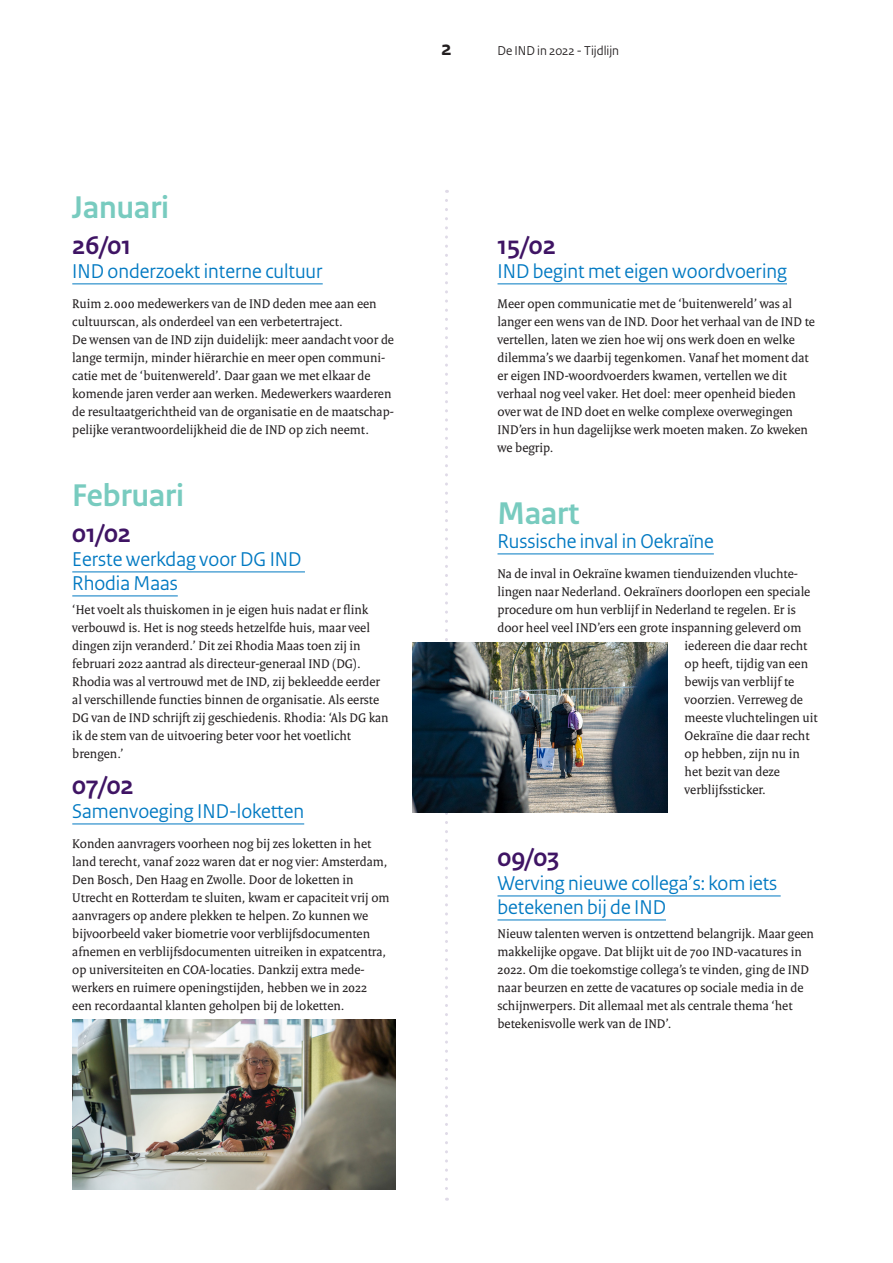
<style>
.page{position:relative;width:893px;height:1263px;background:#fff}
.page>*{position:absolute;margin:0;border:0;box-sizing:border-box;transform-origin:0 0}
._03_RO_Kop{font:700 33px "Rijksoverheid Sans Heading";color:#78cbbf}
._02_kop_tijdlijn{font:700 27px "Rijksoverheid Sans Heading";color:#3f1464}
._01_brood_tijdlijn{font:700 27px "Rijksoverheid Sans Heading";color:#3f1464}
._02_kop_tijdlijn-2{font:21px/24px "Rijksoverheid Sans Heading";color:#0079c2}
._01_brood_tijdlijn-2{font:21px "Rijksoverheid Sans Heading";color:#0079c2}
.t1{font:700 21px "Rijksoverheid Sans Text";color:#231f20}
._01_brood_tijdlijn-3{font:13.5px/18px "Rijksoverheid Serif";color:#231f20}
.t2{font:13.5px "Rijksoverheid Sans Heading";color:#231f20}
</style>
<div class="page">
<svg style="left:445px;top:200px;width:3px;height:1001px"></svg>
<hr style="left:72px;top:283px;width:251px;height:1px;background:#0079c2">
<hr style="left:72px;top:571px;width:233px;height:1px;background:#0079c2">
<hr style="left:72px;top:595px;width:106px;height:1px;background:#0079c2">
<hr style="left:72px;top:823px;width:232px;height:1px;background:#0079c2">
<hr style="left:497px;top:283px;width:290px;height:1px;background:#0079c2">
<hr style="left:497px;top:553px;width:217px;height:1px;background:#0079c2">
<hr style="left:497px;top:895px;width:284px;height:1px;background:#0079c2">
<hr style="left:497px;top:919px;width:169px;height:1px;background:#0079c2">
<img style="left:72px;top:1020px;width:323px;height:170px">
<img style="left:412px;top:642px;width:256px;height:170px">
<h3 class="t1" style="left:441px;top:36px;width:12px">2</h3>
<p class="t2" style="left:497px;top:43px;width:123px">De IND in 2022 - Tijdlijn</p>
<p class="_03_RO_Kop" style="left:72px;top:189px;width:98px">Januari</p>
<p class="_02_kop_tijdlijn" style="left:72px;top:230px;width:60px">26/01</p>
<p class="_02_kop_tijdlijn-2" style="left:72px;top:259px;width:252px">IND onderzoekt interne cultuur</p>
<p class="_01_brood_tijdlijn-3" style="left:72px;top:294px;width:323px">Ruim 2.000 medewerkers van de IND deden mee aan een cultuurscan, als onderdeel van een verbetertraject.<br>De wensen van de IND zijn duidelijk: meer aandacht voor de lange termijn, minder hiërarchie en meer open communi&shy;catie met de ‘buitenwereld’. Daar gaan we met elkaar de komende jaren verder aan werken. Medewerkers waarderen de resultaatgerichtheid van de organisatie en de maatschap&shy;pelijke verantwoordelijkheid die de IND op zich neemt.</p>
<p class="_03_RO_Kop" style="left:72px;top:477px;width:113px">Februari</p>
<p class="_02_kop_tijdlijn" style="left:72px;top:518px;width:60px">01/02</p>
<p class="_02_kop_tijdlijn-2" style="left:72px;top:547px;width:231px">Eerste werkdag voor DG IND<br>Rhodia Maas</p>
<p class="_01_brood_tijdlijn-3" style="left:72px;top:600px;width:318px">‘Het voelt als thuiskomen in je eigen huis nadat er flink verbouwd is. Het is nog steeds hetzelfde huis, maar veel dingen zijn veranderd.’ Dit zei Rhodia Maas toen zij in februari 2022 aantrad als directeur-generaal IND (DG).<br>Rhodia was al vertrouwd met de IND, zij bekleedde eerder al verschillende functies binnen de organisatie. Als eerste DG van de IND schrijft zij geschiedenis. Rhodia: ‘Als DG kan ik de stem van de uitvoering beter voor het voetlicht brengen.’</p>
<p class="_02_kop_tijdlijn" style="left:72px;top:770px;width:63px">07/02</p>
<p class="_02_kop_tijdlijn-2" style="left:72px;top:799px;width:233px">Samenvoeging IND-loketten</p>
<p class="_01_brood_tijdlijn-3" style="left:72px;top:834px;width:319px">Konden aanvragers voorheen nog bij zes loketten in het land terecht, vanaf 2022 waren dat er nog vier: Amsterdam, Den Bosch, Den Haag en Zwolle. Door de loketten in Utrecht en Rotterdam te sluiten, kwam er capaciteit vrij om aanvragers op andere plekken te helpen. Zo kunnen we bijvoorbeeld vaker biometrie voor verblijfsdocumenten afnemen en verblijfsdocumenten uitreiken in expatcentra, op universiteiten en COA-locaties. Dankzij extra mede&shy;werkers en ruimere openingstijden, hebben we in 2022 een recordaantal klanten geholpen bij de loketten.</p>
<p class="_01_brood_tijdlijn" style="left:497px;top:230px;width:60px">15/02</p>
<p class="_01_brood_tijdlijn-2" style="left:497px;top:259px;width:291px">IND begint met eigen woordvoering</p>
<p class="_01_brood_tijdlijn-3" style="left:497px;top:294px;width:319px">Meer open communicatie met de ‘buitenwereld’ was al langer een wens van de IND. Door het verhaal van de IND te vertellen, laten we zien hoe wij ons werk doen en welke dilemma’s we daarbij tegenkomen. Vanaf het moment dat er eigen IND-woordvoerders kwamen, vertellen we dit verhaal nog veel vaker. Het doel: meer openheid bieden over wat de IND doet en welke complexe overwegingen IND’ers in hun dagelijkse werk moeten maken. Zo kweken we begrip.</p>
<p class="_03_RO_Kop" style="left:497px;top:495px;width:83px">Maart</p>
<p class="_02_kop_tijdlijn-2" style="left:497px;top:529px;width:218px">Russische inval in Oekraïne</p>
<p class="_01_brood_tijdlijn-3" style="left:497px;top:564px;width:302px">Na de inval in Oekraïne kwamen tienduizenden vluchte-</p>
<p class="_01_brood_tijdlijn-3" style="left:497px;top:582px;width:314px">lingen naar Nederland. Oekraïners doorlopen een speciale</p>
<p class="_01_brood_tijdlijn-3" style="left:497px;top:600px;width:300px">procedure om hun verblijf in Nederland te regelen. Er is</p>
<p class="_01_brood_tijdlijn-3" style="left:497px;top:618px;width:305px">door heel veel IND’ers een grote inspanning geleverd om</p>
<p class="_01_brood_tijdlijn-3" style="left:685px;top:636px;width:124px">iedereen die daar recht</p>
<p class="_01_brood_tijdlijn-3" style="left:685px;top:654px;width:125px">op heeft, tijdig van een</p>
<p class="_01_brood_tijdlijn-3" style="left:685px;top:672px;width:111px">bewijs van verblijf te</p>
<p class="_01_brood_tijdlijn-3" style="left:685px;top:690px;width:120px">voorzien. Verreweg de</p>
<p class="_01_brood_tijdlijn-3" style="left:685px;top:708px;width:135px">meeste vluchtelingen uit</p>
<p class="_01_brood_tijdlijn-3" style="left:685px;top:726px;width:126px">Oekraïne die daar recht</p>
<p class="_01_brood_tijdlijn-3" style="left:685px;top:744px;width:117px">op hebben, zijn nu in</p>
<p class="_01_brood_tijdlijn-3" style="left:685px;top:762px;width:97px">het bezit van deze</p>
<p class="_01_brood_tijdlijn-3" style="left:685px;top:780px;width:83px">verblijfssticker.</p>
<p class="_02_kop_tijdlijn" style="left:497px;top:842px;width:63px">09/03</p>
<p class="_02_kop_tijdlijn-2" style="left:497px;top:871px;width:281px">Werving nieuwe collega’s: kom iets betekenen bij de IND</p>
<p class="_01_brood_tijdlijn-3" style="left:497px;top:924px;width:318px">Nieuw talenten werven is ontzettend belangrijk. Maar geen makkelijke opgave. Dat blijkt uit de 700 IND-vacatures in 2022. Om die toekomstige collega’s te vinden, ging de IND naar beurzen en zette de vacatures op sociale media in de schijnwerpers. Dit allemaal met als centrale thema ‘het betekenisvolle werk van de IND’.</p>
</div>
